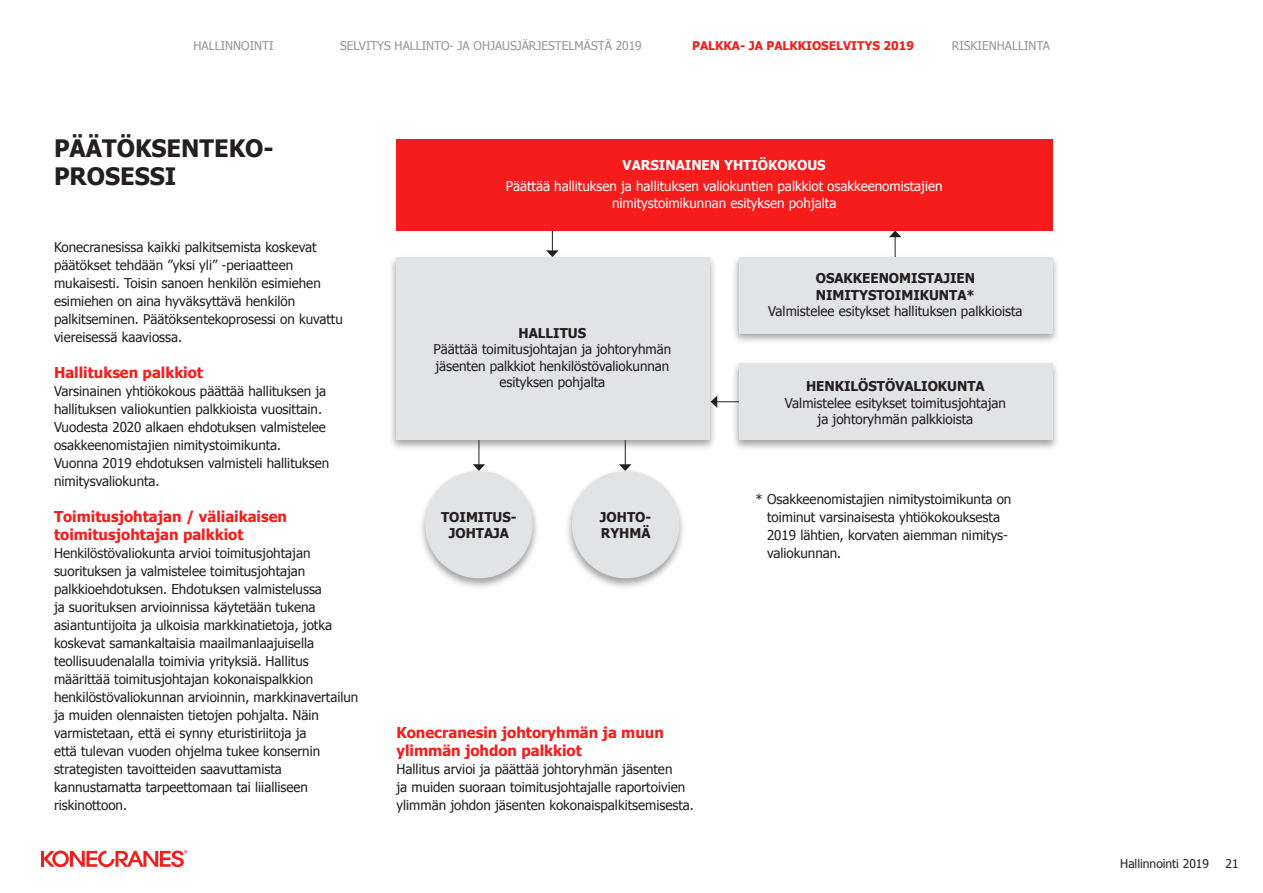
<style>
.page{position:relative;width:1263px;height:893px;background:#fff}
.page>*{position:absolute;margin:0;border:0;box-sizing:border-box;transform-origin:0 0}
.t1{font:700 24px/28.5px "Tahoma";color:#231f20}
.t2{font:700 15px/18px "Tahoma";color:#f71c1c}
.t3{font:13.5px/18px "Tahoma";color:#231f20}
.t4{font:13.5px/16.5px "Tahoma";color:#fff;text-align:center}
.t5{font:700 13.5px/16.5px "Tahoma";color:#231f20}
.t6{font:700 13.5px "Tahoma";color:#fff}
.t7{font:12px "Tahoma";color:#939598}
.t8{font:700 12px "Tahoma";color:#f71c1c}
.t9{font:12px "Tahoma";color:#231f20}
</style>
<div class="page">
<svg style="left:716px;top:396px;width:15px;height:12px"></svg>
<svg style="left:889px;top:230px;width:12px;height:24px"></svg>
<svg style="left:619px;top:451px;width:12px;height:17px"></svg>
<svg style="left:473px;top:451px;width:12px;height:17px"></svg>
<svg style="left:546px;top:230px;width:13px;height:24px"></svg>
<div style="left:388px;top:254px;width:328px;height:197px;background:#231f20;opacity:.42"></div>
<div style="left:396px;top:257px;width:313px;height:183px;background:#e2e3e5"></div>
<div style="left:396px;top:139px;width:656px;height:91px;background:#f71c1c"></div>
<div style="left:731px;top:254px;width:328px;height:91px;background:#231f20;opacity:.42"></div>
<div style="left:739px;top:257px;width:313px;height:76px;background:#e2e3e5"></div>
<div style="left:731px;top:360px;width:328px;height:91px;background:#231f20;opacity:.42"></div>
<div style="left:739px;top:364px;width:313px;height:76px;background:#e2e3e5"></div>
<div style="left:418px;top:468px;width:122px;height:122px;background:#231f20;opacity:.42"></div>
<div style="left:425px;top:471px;width:108px;height:107px;background:#e2e3e5;border-radius:50%"></div>
<div style="left:565px;top:468px;width:122px;height:122px;background:#231f20;opacity:.42"></div>
<div style="left:572px;top:471px;width:107px;height:107px;background:#e2e3e5;border-radius:50%"></div>
<hr style="left:41px;top:851px;width:3px;height:16px;background:#f71c1c">
<svg style="left:44px;top:850px;width:143px;height:17px"></svg>
<p class="t7" style="left:193px;top:38px;width:82px">HALLINNOINTI</p>
<p class="t7" style="left:340px;top:38px;width:303px">SELVITYS HALLINTO- JA OHJAUSJÄRJESTELMÄSTÄ 2019</p>
<p class="t8" style="left:692px;top:38px;width:223px">PALKKA- JA PALKKIOSELVITYS 2019</p>
<p class="t7" style="left:952px;top:38px;width:100px">RISKIENHALLINTA</p>
<p class="t1" style="left:54px;top:132px;width:221px">PÄÄTÖKSENTEKO-<br>PROSESSI</p>
<p class="t3" style="left:54px;top:237px;width:290px">Konecranesissa kaikki palkitsemista koskevat päätökset tehdään ”yksi yli” -periaatteen mukaisesti. Toisin sanoen henkilön esimiehen esimiehen on aina hyväksyttävä henkilön palkitseminen. Päätöksentekoprosessi on kuvattu viereisessä kaaviossa.</p>
<p class="t2" style="left:54px;top:363px;width:151px">Hallituksen palkkiot</p>
<p class="t3" style="left:54px;top:381px;width:277px">Varsinainen yhtiökokous päättää hallituksen ja hallituksen valiokuntien palkkioista vuosittain.<br>Vuodesta 2020 alkaen ehdotuksen valmistelee osakkeenomistajien nimitystoimikunta.<br>Vuonna 2019 ehdotuksen valmisteli hallituksen nimitysvaliokunta.</p>
<p class="t2" style="left:54px;top:507px;width:235px">Toimitusjohtajan / väliaikaisen toimitusjohtajan palkkiot</p>
<p class="t3" style="left:54px;top:543px;width:306px">Henkilöstövaliokunta arvioi toimitusjohtajan suorituksen ja valmistelee toimitusjohtajan palkkioehdotuksen. Ehdotuksen valmistelussa<br>ja suorituksen arvioinnissa käytetään tukena asiantuntijoita ja ulkoisia markkinatietoja, jotka koskevat samankaltaisia maailmanlaajuisella teollisuudenalalla toimivia yrityksiä. Hallitus määrittää toimitusjohtajan kokonaispalkkion henkilöstövaliokunnan arvioinnin, markkinavertailun ja muiden olennaisten tietojen pohjalta. Näin varmistetaan, että ei synny eturistiriitoja ja<br>että tulevan vuoden ohjelma tukee konsernin strategisten tavoitteiden saavuttamista kannustamatta tarpeettomaan tai liialliseen riskinottoon.</p>
<p class="t6" style="left:623px;top:156px;width:205px">VARSINAINEN YHTIÖKOKOUS</p>
<p class="t4" style="left:506px;top:177px;width:438px">Päättää hallituksen ja hallituksen valiokuntien palkkiot osakkeenomistajien nimitystoimikunnan esityksen pohjalta</p>
<p class="t5" style="left:519px;top:324px;width:69px">HALLITUS</p>
<p class="t3" style="left:434px;top:341px;width:239px;line-height:16.5px;text-align:center">Päättää toimitusjohtajan ja johtoryhmän jäsenten palkkiot henkilöstövaliokunnan esityksen pohjalta</p>
<p class="t5" style="left:441px;top:508px;width:77px;text-align:center">TOIMITUS-<br>JOHTAJA</p>
<p class="t5" style="left:600px;top:508px;width:53px">JOHTO-<br>RYHMÄ</p>
<p class="t5" style="left:816px;top:269px;width:161px">OSAKKEENOMISTAJIEN<br>NIMITYSTOIMIKUNTA*</p>
<p class="t3" style="left:768px;top:302px;width:256px">Valmistelee esitykset hallituksen palkkioista</p>
<p class="t5" style="left:806px;top:377px;width:180px">HENKILÖSTÖVALIOKUNTA</p>
<p class="t3" style="left:785px;top:394px;width:222px;line-height:16.5px;text-align:center">Valmistelee esitykset toimitusjohtajan ja johtoryhmän palkkioista</p>
<p class="t3" style="left:767px;top:489px;width:246px;text-indent:-11px">* Osakkeenomistajien nimitystoimikunta on toiminut varsinaisesta yhtiökokouksesta 2019 lähtien, korvaten aiemman nimitys&shy;valiokunnan.</p>
<p class="t2" style="left:396px;top:723px;width:269px">Konecranesin johtoryhmän ja muun ylimmän johdon palkkiot</p>
<p class="t3" style="left:396px;top:759px;width:299px">Hallitus arvioi ja päättää johtoryhmän jäsenten<br>ja muiden suoraan toimitusjohtajalle raportoivien ylimmän johdon jäsenten kokonaispalkitsemisesta.</p>
<p class="t9" style="left:1120px;top:856px;width:90px">Hallinnointi 2019</p>
<p class="t9" style="left:1225px;top:856px;width:15px">21</p>
</div>
